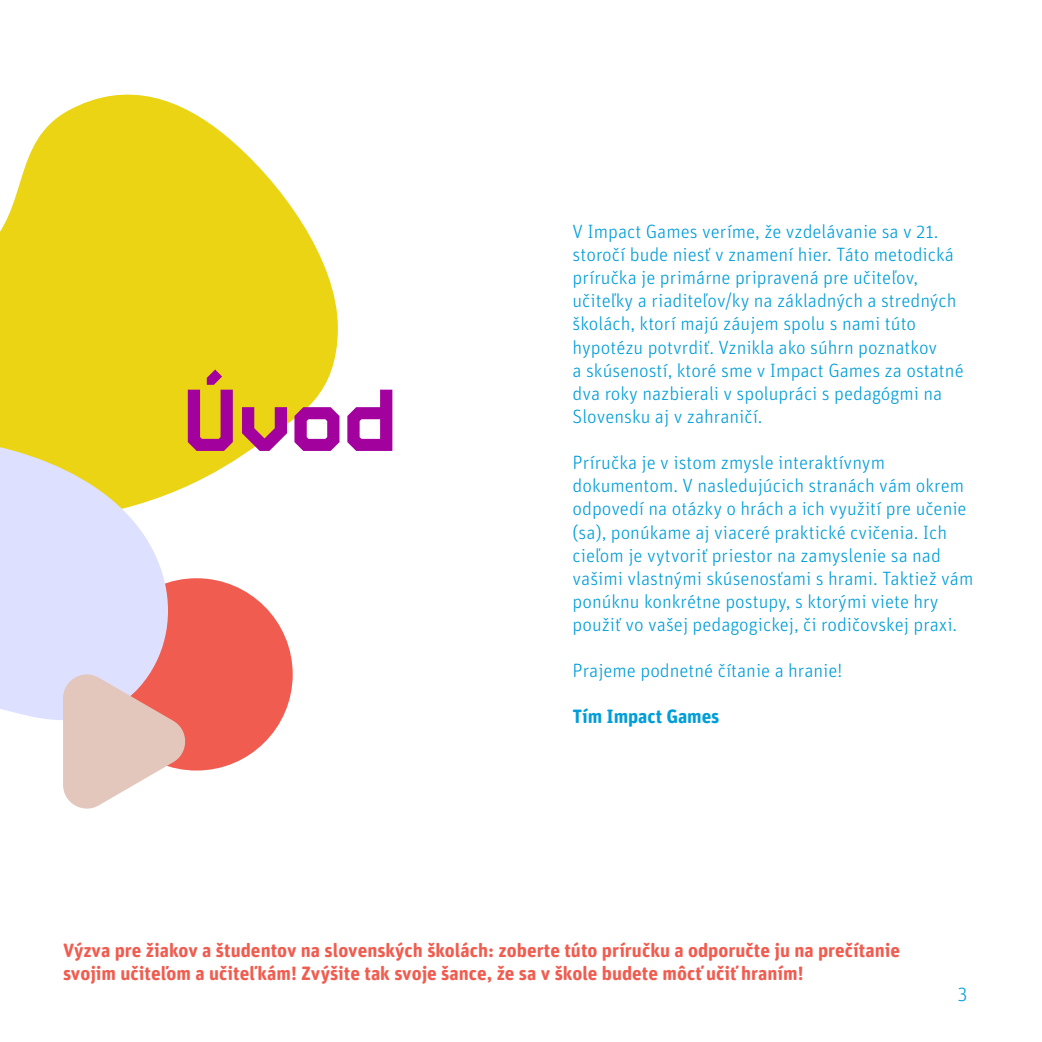
<style>
.page{position:relative;width:1042px;height:1042px;background:#fff}
.page>*{position:absolute;margin:0;border:0;box-sizing:border-box;transform-origin:0 0}
.t1{font:700 87.5px "Video";color:#a3019d}
.t2{font:300 19.25px/23.1px "Unit Rounded Pro";color:#009ed8}
.t3{font:700 19.25px/23.1px "Unit Rounded Pro";color:#f05c4f}
.t4{font:700 19.25px "Unit Rounded Pro";letter-spacing:-.005em;color:#009ed8}
</style>
<div class="page">
<svg style="left:0;top:94px;width:338px;height:398px;fill:#ebd414"></svg>
<div style="left:100px;top:578px;width:193px;height:192px;background:#f05c4f;border-radius:50%"></div>
<svg style="left:0;top:305px;width:173px;height:415px;background:#e5da91"></svg>
<svg style="left:63px;top:668px;width:126px;height:141px"></svg>
<h1 class="t1" style="left:182px;top:366px;width:217px">Úvod</h1>
<p class="t2" style="left:572px;top:219px;width:392px">V Impact Games veríme, že vzdelávanie sa v 21. storočí bude niesť v znamení hier. Táto metodická príručka je primárne pripravená pre učiteľov, učiteľky a riaditeľov/ky na základných a stredných školách, ktorí majú záujem spolu s nami túto hypotézu potvrdiť. Vznikla ako súhrn poznatkov<br>a skúseností, ktoré sme v Impact Games za ostatné dva roky nazbierali v spolupráci s pedagógmi na Slovensku aj v zahraničí.</p>
<p class="t2" style="left:572px;top:450px;width:402px">Príručka je v istom zmysle interaktívnym dokumentom. V nasledujúcich stranách vám okrem odpovedí na otázky o hrách a ich využití pre učenie (sa), ponúkame aj viaceré praktické cvičenia. Ich cieľom je vytvoriť priestor na zamyslenie sa nad vašimi vlastnými skúsenosťami s hrami. Taktiež vám ponúknu konkrétne postupy, s ktorými viete hry použiť vo vašej pedagogickej, či rodičovskej praxi.</p>
<p class="t2" style="left:572px;top:658px;width:271px">Prajeme podnetné čítanie a hranie!</p>
<p class="t4" style="left:572px;top:702px;width:148px">Tím Impact Games</p>
<p class="t3" style="left:63px;top:937px;width:838px">Výzva pre žiakov a študentov na slovenských školách: zoberte túto príručku a odporučte ju na prečítanie svojim učiteľom a učiteľ kám! Zvýšite tak svoje šance, že sa v škole budete môcť učiť hraním!</p>
<p class="t2" style="left:957px;top:980px;width:11px">3</p>
</div>
